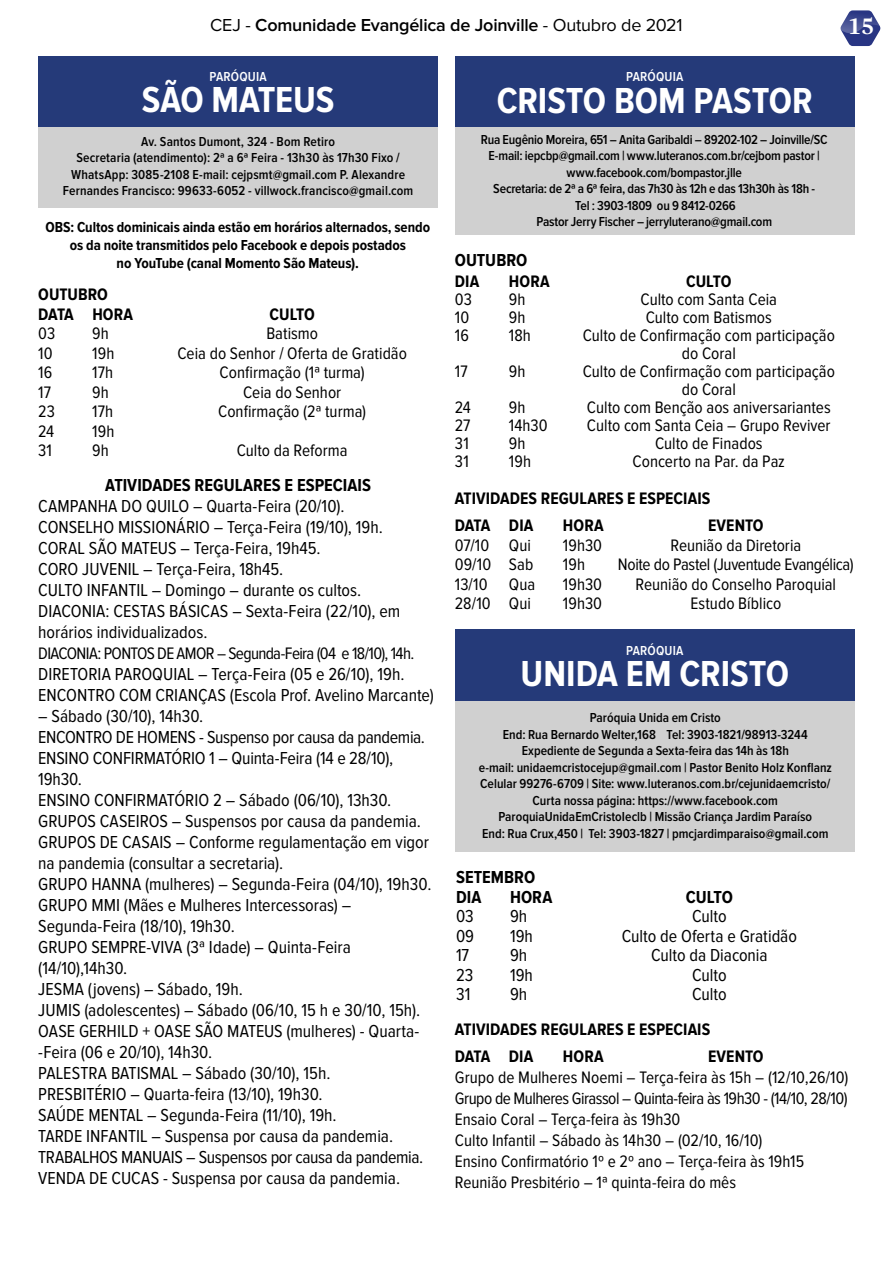
<style>
.page{position:relative;width:893px;height:1263px;background:#fff}
.page>*{position:absolute;margin:0;border:0;box-sizing:border-box;transform-origin:0 0}
.t1{font:700 37.5px "Proxima Nova Cond";letter-spacing:-.005em;color:#fff}
.t2{font:700 24px "Gandhi Serif";color:#fff}
.t3{font:18px/21px "Proxima Nova Cond";color:#000}
.t4{font:700 18px/19.5px "Proxima Nova Cond";color:#000}
.t5{font:600 18px "Proxima Nova";letter-spacing:-.01em;color:#000}
.t6{font:17.25px/21px "Proxima Nova Cond";color:#000;text-align:center}
.t7{font:700 17.25px/27px "Proxima Nova Cond";letter-spacing:.005em;color:#000}
.t8{font:17.25px "Proxima Nova Cond";letter-spacing:-.035em;color:#000}
.t9{font:17.25px "Proxima Nova Cond";letter-spacing:-.02em;color:#000}
.t10{font:700 15px/18px "Proxima Nova Cond";letter-spacing:-.005em;color:#000;text-align:center}
.t11{font:600 13.5px/16.5px "Proxima Nova Cond";color:#000;text-align:center}
.t12{font:600 13.5px "Proxima Nova Cond";letter-spacing:.01em;color:#fff}
.s1{font-weight:400}
</style>
<div class="page">
<svg style="left:841px;top:10px;width:39px;height:36px"></svg>
<div style="left:455px;top:127px;width:399px;height:107px;background:#d0d0d0"></div>
<div style="left:455px;top:56px;width:400px;height:71px;background:#253a79"></div>
<div style="left:38px;top:127px;width:400px;height:80px;background:#d0d0d0"></div>
<div style="left:38px;top:56px;width:400px;height:71px;background:#253a79"></div>
<div style="left:455px;top:701px;width:400px;height:151px;background:#d0d0d0"></div>
<div style="left:455px;top:629px;width:400px;height:72px;background:#253a79"></div>
<p class="t5" style="left:210px;top:17px;width:474px"><span class="s1">CEJ -</span> Comunidade Evangélica de Joinville <span class="s1">- Outubro de 2021</span></p>
<h2 class="t2" style="left:848px;top:13px;width:28px">15</h2>
<p class="t12" style="left:209px;top:70px;width:59px">PARÓQUIA</p>
<h1 class="t1" style="left:142px;top:79px;width:194px">SÃO MATEUS</h1>
<p class="t11" style="left:63px;top:133px;width:352px">Av. Santos Dumont, 324 - Bom Retiro<br>Secretaria (atendimento): 2ª a 6ª Feira - 13h30 às 17h30 Fixo / WhatsApp: 3085-2108 E-mail: cejpsmt@gmail.com P. Alexandre Fernandes Francisco: 99633-6052 - villwock.francisco@gmail.com</p>
<p class="t10" style="left:46px;top:218px;width:386px">OBS: Cultos dominicais ainda estão em horários alternados, sendo os da noite transmitidos pelo Facebook e depois postados<br>no YouTube (canal Momento São Mateus).</p>
<p class="t7" style="left:38px;top:285px;width:96px;line-height:19.5px">OUTUBRO<br>DATA HORA</p>
<p class="t7" style="left:270px;top:301px;width:47px">CULTO</p>
<p class="t6" style="left:38px;top:324px;width:18px">03</p>
<p class="t6" style="left:92px;top:324px;width:18px">9h</p>
<p class="t6" style="left:266px;top:324px;width:53px">Batismo</p>
<p class="t6" style="left:38px;top:343px;width:16px">10</p>
<p class="t6" style="left:92px;top:343px;width:24px">19h</p>
<p class="t6" style="left:177px;top:343px;width:231px">Ceia do Senhor / Oferta de Gratidão</p>
<p class="t6" style="left:38px;top:363px;width:16px">16</p>
<p class="t6" style="left:92px;top:363px;width:22px">17h</p>
<p class="t6" style="left:220px;top:363px;width:147px">Confirmação (1ª turma)</p>
<p class="t6" style="left:38px;top:382px;width:14px">17</p>
<p class="t6" style="left:92px;top:382px;width:18px">9h</p>
<p class="t6" style="left:243px;top:382px;width:100px">Ceia do Senhor</p>
<p class="t6" style="left:38px;top:402px;width:18px">23</p>
<p class="t6" style="left:92px;top:402px;width:22px">17h</p>
<p class="t6" style="left:218px;top:402px;width:150px">Confirmação (2ª turma)</p>
<p class="t6" style="left:38px;top:421px;width:17px">24</p>
<p class="t6" style="left:92px;top:421px;width:24px">19h</p>
<p class="t6" style="left:38px;top:441px;width:15px">31</p>
<p class="t6" style="left:92px;top:441px;width:18px">9h</p>
<p class="t6" style="left:237px;top:441px;width:112px">Culto da Reforma</p>
<p class="t4" style="left:105px;top:475px;width:267px">ATIVIDADES REGULARES E ESPECIAIS</p>
<p class="t3" style="left:38px;top:496px;width:363px">CAMPANHA DO QUILO – Quarta-Feira (20/10).<br>CONSELHO MISSIONÁRIO – Terça-Feira (19/10), 19h.<br>CORAL SÃO MATEUS – Terça-Feira, 19h45.<br>CORO JUVENIL – Terça-Feira, 18h45.<br>CULTO INFANTIL – Domingo – durante os cultos.<br>DIACONIA: CESTAS BÁSICAS – Sexta-Feira (22/10), em horários individualizados.</p>
<p class="t8" style="left:38px;top:645px;width:378px">DIACONIA: PONTOS DE AMOR – Segunda-Feira (04 e 18/10), 14h.</p>
<p class="t3" style="left:38px;top:664px;width:397px">DIRETORIA PAROQUIAL – Terça-Feira (05 e 26/10), 19h.<br>ENCONTRO COM CRIANÇAS (Escola Prof. Avelino Marcante)</p>
<p class="t3" style="left:38px;top:706px;width:395px">– Sábado (30/10), 14h30.<br>ENCONTRO DE HOMENS - Suspenso por causa da pandemia.<br>ENSINO CONFIRMATÓRIO 1 – Quinta-Feira (14 e 28/10), 19h30.<br>ENSINO CONFIRMATÓRIO 2 – Sábado (06/10), 13h30.<br>GRUPOS CASEIROS – Suspensos por causa da pandemia.<br>GRUPOS DE CASAIS – Conforme regulamentação em vigor na pandemia (consultar a secretaria).<br>GRUPO HANNA (mulheres) – Segunda-Feira (04/10), 19h30.<br>GRUPO MMI (Mães e Mulheres Intercessoras) – Segunda-Feira (18/10), 19h30.<br>GRUPO SEMPRE-VIVA (3ª Idade) – Quinta-Feira (14/10),14h30.<br>JESMA (jovens) – Sábado, 19h.<br>JUMIS (adolescentes) – Sábado (06/10, 15 h e 30/10, 15h).<br>OASE GERHILD + OASE SÃO MATEUS (mulheres) - Quarta--Feira (06 e 20/10), 14h30.<br>PALESTRA BATISMAL – Sábado (30/10), 15h.<br>PRESBITÉRIO – Quarta-feira (13/10), 19h30.<br>SAÚDE MENTAL – Segunda-Feira (11/10), 19h.<br>TARDE INFANTIL – Suspensa por causa da pandemia.<br>TRABALHOS MANUAIS – Suspensos por causa da pandemia.<br>VENDA DE CUCAS - Suspensa por causa da pandemia.</p>
<p class="t12" style="left:626px;top:70px;width:59px">PARÓQUIA</p>
<h1 class="t1" style="left:497px;top:79px;width:318px">CRISTO BOM PASTOR</h1>
<p class="t11" style="left:481px;top:131px;width:348px">Rua Eugênio Moreira, 651 – Anita Garibaldi – 89202-102 – Joinville/SC E-mail: iepcbp@gmail.com | www.luteranos.com.br/cejbom pastor | www.facebook.com/bompastor.jlle<br>Secretaria: de 2ª a 6ª feira, das 7h30 às 12h e das 13h30h às 18h -<br>Tel : 3903-1809 ou 9 8412-0266<br>Pastor Jerry Fischer – jerryluterano@gmail.com</p>
<p class="t4" style="left:455px;top:251px;width:74px">OUTUBRO</p>
<p class="t7" style="left:455px;top:268px;width:26px">DIA</p>
<p class="t7" style="left:509px;top:268px;width:42px">HORA</p>
<p class="t7" style="left:686px;top:268px;width:47px">CULTO</p>
<p class="t6" style="left:455px;top:289px;width:18px">03</p>
<p class="t6" style="left:509px;top:289px;width:18px">9h</p>
<p class="t6" style="left:640px;top:289px;width:138px">Culto com Santa Ceia</p>
<p class="t6" style="left:455px;top:307px;width:16px">10</p>
<p class="t6" style="left:509px;top:307px;width:18px">9h</p>
<p class="t6" style="left:646px;top:307px;width:128px">Culto com Batismos</p>
<p class="t6" style="left:455px;top:325px;width:16px">16</p>
<p class="t6" style="left:509px;top:325px;width:23px">18h</p>
<p class="t6" style="left:583px;top:327px;width:254px;line-height:18px">Culto de Confirmação com participação do Coral</p>
<p class="t6" style="left:455px;top:361px;width:14px">17</p>
<p class="t6" style="left:509px;top:361px;width:18px">9h</p>
<p class="t6" style="left:583px;top:363px;width:254px;line-height:18px">Culto de Confirmação com participação do Coral</p>
<p class="t6" style="left:455px;top:397px;width:17px">24</p>
<p class="t6" style="left:509px;top:397px;width:18px">9h</p>
<p class="t6" style="left:587px;top:397px;width:245px">Culto com Benção aos aniversariantes</p>
<p class="t6" style="left:455px;top:415px;width:17px">27</p>
<p class="t6" style="left:509px;top:415px;width:40px">14h30</p>
<p class="t6" style="left:587px;top:415px;width:245px">Culto com Santa Ceia – Grupo Reviver</p>
<p class="t6" style="left:455px;top:433px;width:15px">31</p>
<p class="t6" style="left:509px;top:433px;width:18px">9h</p>
<p class="t6" style="left:655px;top:433px;width:109px">Culto de Finados</p>
<p class="t6" style="left:455px;top:451px;width:15px">31</p>
<p class="t6" style="left:509px;top:451px;width:24px">19h</p>
<p class="t6" style="left:633px;top:451px;width:154px">Concerto na Par. da Paz</p>
<p class="t7" style="left:455px;top:486px;width:257px">ATIVIDADES REGULARES E ESPECIAIS<br>DATA DIA</p>
<p class="t7" style="left:563px;top:513px;width:42px">HORA</p>
<p class="t7" style="left:708px;top:513px;width:57px">EVENTO</p>
<p class="t6" style="left:455px;top:535px;width:77px">07/10 Qui</p>
<p class="t6" style="left:563px;top:535px;width:41px">19h30</p>
<p class="t6" style="left:670px;top:535px;width:132px">Reunião da Diretoria</p>
<p class="t6" style="left:455px;top:555px;width:80px">09/10 Sab</p>
<p class="t6" style="left:563px;top:555px;width:24px">19h</p>
<p class="t9" style="left:618px;top:557px;width:237px">Noite do Pastel (Juventude Evangélica)</p>
<p class="t6" style="left:455px;top:574px;width:82px">13/10 Qua</p>
<p class="t6" style="left:563px;top:574px;width:41px">19h30</p>
<p class="t6" style="left:636px;top:574px;width:202px">Reunião do Conselho Paroquial</p>
<p class="t6" style="left:455px;top:594px;width:77px">28/10 Qui</p>
<p class="t6" style="left:563px;top:594px;width:41px">19h30</p>
<p class="t6" style="left:690px;top:594px;width:92px">Estudo Bíblico</p>
<p class="t12" style="left:626px;top:644px;width:59px">PARÓQUIA</p>
<h1 class="t1" style="left:521px;top:653px;width:270px">UNIDA EM CRISTO</h1>
<p class="t11" style="left:479px;top:710px;width:355px">Paróquia Unida em Cristo<br>End: Rua Bernardo Welter,168 Tel: 3903-1821/98913-3244<br>Expediente de Segunda a Sexta-feira das 14h às 18h<br>e-mail: unidaemcristocejup@gmail.com | Pastor Benito Holz Konflanz Celular 99276-6709 | Site: www.luteranos.com.br/cejunidaemcristo/ Curta nossa página: https://www.facebook.com ParoquiaUnidaEmCristoIeclb | Missão Criança Jardim Paraíso<br>End: Rua Crux,450 | Tel: 3903-1827 | pmcjardimparaiso@gmail.com</p>
<p class="t4" style="left:456px;top:868px;width:81px">SETEMBRO<br>DIA</p>
<p class="t4" style="left:510px;top:887px;width:44px">HORA</p>
<p class="t4" style="left:686px;top:887px;width:49px">CULTO</p>
<p class="t3" style="left:456px;top:906px;width:19px">03</p>
<p class="t3" style="left:510px;top:906px;width:19px">9h</p>
<p class="t3" style="left:692px;top:906px;width:36px">Culto</p>
<p class="t3" style="left:456px;top:926px;width:20px">09</p>
<p class="t3" style="left:510px;top:926px;width:25px">19h</p>
<p class="t3" style="left:622px;top:926px;width:177px">Culto de Oferta e Gratidão</p>
<p class="t3" style="left:456px;top:945px;width:15px">17</p>
<p class="t3" style="left:510px;top:945px;width:19px">9h</p>
<p class="t3" style="left:651px;top:945px;width:118px">Culto da Diaconia</p>
<p class="t3" style="left:456px;top:965px;width:19px">23</p>
<p class="t3" style="left:510px;top:965px;width:25px">19h</p>
<p class="t3" style="left:692px;top:965px;width:36px">Culto</p>
<p class="t3" style="left:456px;top:984px;width:16px">31</p>
<p class="t3" style="left:510px;top:984px;width:19px">9h</p>
<p class="t3" style="left:692px;top:984px;width:36px">Culto</p>
<p class="t7" style="left:455px;top:1016px;width:257px">ATIVIDADES REGULARES E ESPECIAIS<br>DATA DIA</p>
<p class="t7" style="left:563px;top:1043px;width:42px">HORA</p>
<p class="t7" style="left:708px;top:1043px;width:57px">EVENTO</p>
<p class="t6" style="left:455px;top:1067px;width:395px;text-align:left">Grupo de Mulheres Noemi – Terça-feira às 15h – (12/10,26/10)<br>Grupo de Mulheres Girassol – Quinta-feira às 19h30 - (14/10, 28/10)<br>Ensaio Coral – Terça-feira às 19h30<br>Culto Infantil – Sábado às 14h30 – (02/10, 16/10)<br>Ensino Confirmatório 1º e 2º ano – Terça-feira às 19h15<br>Reunião Presbitério – 1ª quinta-feira do mês</p>
</div>
